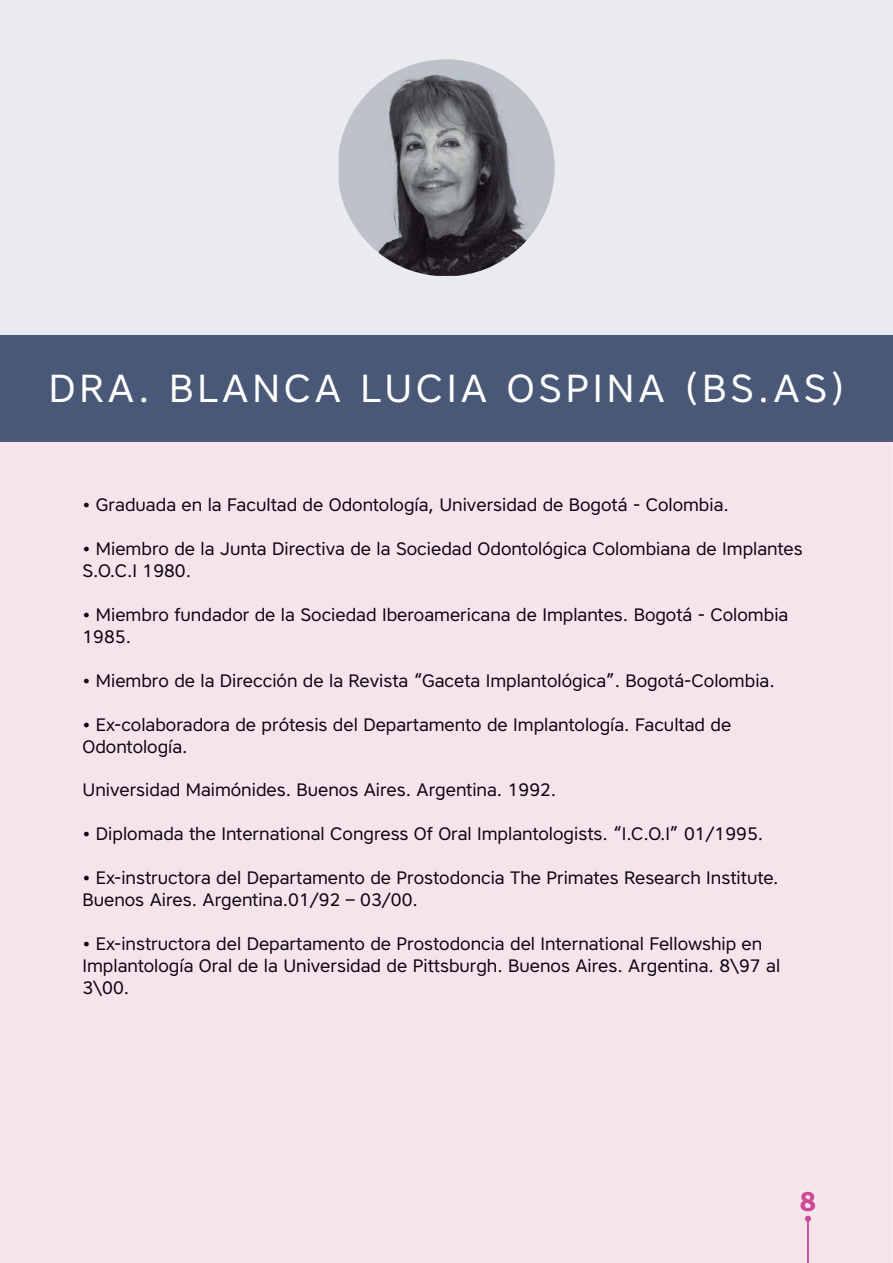
<style>
.page{position:relative;width:893px;height:1263px;background:#fff}
.page>*{position:absolute;margin:0;border:0;box-sizing:border-box;transform-origin:0 0}
.t1{font:39px "Core Sans A45";letter-spacing:.1em;color:#fff}
.t2{font:700 27px "Core Sans A65";color:#cc4b98}
.t3{font:18px/21.9px "Core Sans A45";color:#0e050c}
</style>
<div class="page">
<div style="left:0;top:0;width:892px;height:336px;background:#eaebee"></div>
<div style="left:0;top:336px;width:893px;height:106px;background:#485876"></div>
<div style="left:0;top:442px;width:892px;height:821px;background:#f6e4ed"></div>
<div style="left:801px;top:1192px;width:14px;height:19px;background:#f6e4ed"></div>
<svg style="left:805px;top:1216px;width:6px;height:47px"></svg>
<hr style="left:0;top:440px;width:892px;height:2px;background:#53587a">
<img style="left:339px;top:59px;width:216px;height:217px">
<h1 class="t1" style="left:49px;top:374px;width:798px">DRA. BLANCA LUCIA OSPINA (BS.AS)</h1>
<p class="t3" style="left:82px;top:496px;width:648px">• Graduada en la Facultad de Odontología, Universidad de Bogotá - Colombia.</p>
<p class="t3" style="left:82px;top:540px;width:722px">• Miembro de la Junta Directiva de la Sociedad Odontológica Colombiana de Implantes<br>S.O.C.I 1980.</p>
<p class="t3" style="left:82px;top:606px;width:707px">• Miembro fundador de la Sociedad Iberoamericana de Implantes. Bogotá - Colombia<br>1985.</p>
<p class="t3" style="left:82px;top:671px;width:694px">• Miembro de la Dirección de la Revista “Gaceta Implantológica”. Bogotá-Colombia.</p>
<p class="t3" style="left:82px;top:715px;width:650px">• Ex-colaboradora de prótesis del Departamento de Implantología. Facultad de<br>Odontología.</p>
<p class="t3" style="left:82px;top:781px;width:475px">Universidad Maimónides. Buenos Aires. Argentina. 1992.</p>
<p class="t3" style="left:82px;top:825px;width:682px">• Diplomada the International Congress Of Oral Implantologists. “I.C.O.I” 01/1995.</p>
<p class="t3" style="left:82px;top:869px;width:697px">• Ex-instructora del Departamento de Prostodoncia The Primates Research Institute.<br>Buenos Aires. Argentina.01/92 – 03/00.</p>
<p class="t3" style="left:82px;top:935px;width:699px">• Ex-instructora del Departamento de Prostodoncia del International Fellowship en<br>Implantología Oral de la Universidad de Pittsburgh. Buenos Aires. Argentina. 8\97 al<br>3\00.</p>
<h2 class="t2" style="left:799px;top:1186px;width:18px">8</h2>
</div>
